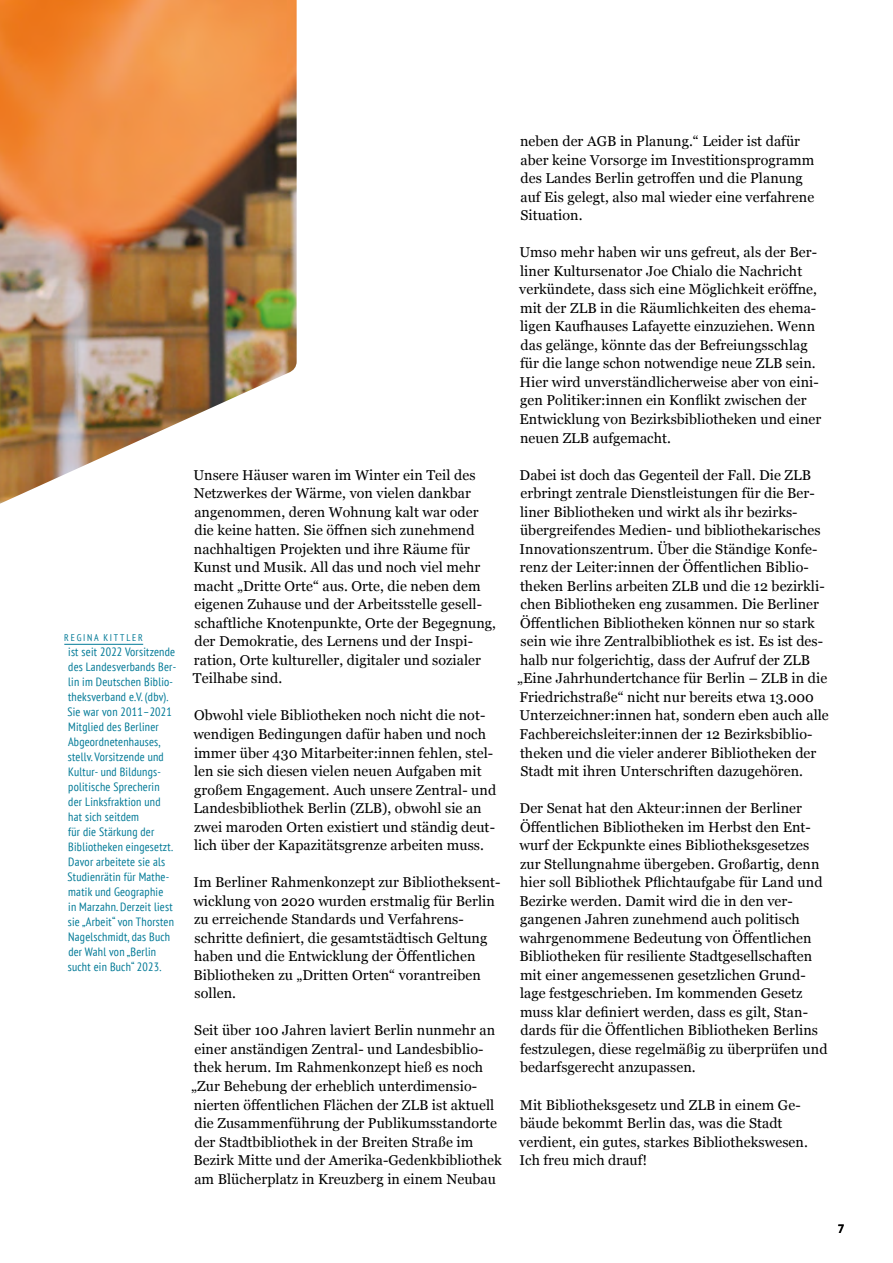
<style>
.page{position:relative;width:893px;height:1263px;background:#fff}
.page>*{position:absolute;margin:0;border:0;box-sizing:border-box;transform-origin:0 0}
.Fliesstext_2paltig{font:14.25px/18.6px "Georgia";letter-spacing:.005em;color:#000}
.MA_Text{font:condensed 12px/15px "PT Sans";letter-spacing:.02em;color:#007996}
.t1{font:700 12px "PT Sans";color:#000}
.MA_Header{font:condensed 9.75px "PT Sans";letter-spacing:.18em;color:#007996}
</style>
<div class="page">
<img style="left:0;top:0;width:297px;height:504px">
<hr style="left:64px;top:644px;width:79px;height:1px;background:#007996">
<p class="MA_Header" style="left:64px;top:632px;width:80px">REGINA KITTLER</p>
<p class="MA_Text" style="left:67px;top:644px;width:110px">ist seit 2022 Vorsitzende des Landesverbands Ber&shy;lin im Deutschen Biblio&shy;theksverband e.V. (dbv).<br>Sie war von 2011–2021<br>Mitglied des Berliner<br>Abgeordnetenhauses, stellv. Vorsitzende und<br>Kultur- und Bildungs&shy;politische Sprecherin<br>der Linksfraktion und hat sich seitdem<br>für die Stärkung der<br>Bibliotheken eingesetzt.<br>Davor arbeitete sie als<br>Studienrätin für Mathe&shy;matik und Geographie<br>in Marzahn. Derzeit liest sie „Arbeit“ von Thorsten<br>Nagelschmidt, das Buch der Wahl von „Berlin sucht ein Buch“ 2023.</p>
<p class="Fliesstext_2paltig" style="left:193px;top:465px;width:305px">Unsere Häuser waren im Winter ein Teil des Netzwerkes der Wärme, von vielen dankbar angenommen, deren Wohnung kalt war oder die keine hatten. Sie öffnen sich zunehmend nachhaltigen Projekten und ihre Räume für Kunst und Musik. All das und noch viel mehr macht „Dritte Orte“ aus. Orte, die neben dem eigenen Zuhause und der Arbeitsstelle gesell&shy;schaftliche Knotenpunkte, Orte der Begegnung, der Demokratie, des Lernens und der Inspi&shy;ration, Orte kultureller, digitaler und sozialer Teilhabe sind.</p>
<p class="Fliesstext_2paltig" style="left:193px;top:706px;width:304px">Obwohl viele Bibliotheken noch nicht die not&shy;wendigen Bedingungen dafür haben und noch immer über 430 Mitarbeiter:innen fehlen, stel&shy;len sie sich diesen vielen neuen Aufgaben mit großem Engagement. Auch unsere Zentral- und Landesbibliothek Berlin (ZLB), obwohl sie an zwei maroden Orten existiert und ständig deut&shy;lich über der Kapazitätsgrenze arbeiten muss.</p>
<p class="Fliesstext_2paltig" style="left:193px;top:872px;width:309px">Im Berliner Rahmenkonzept zur Bibliotheksent&shy;wicklung von 2020 wurden erstmalig für Berlin zu erreichende Standards und Verfahrens&shy;schritte definiert, die gesamtstädtisch Geltung haben und die Entwicklung der Öffentlichen Bibliotheken zu „Dritten Orten“ vorantreiben sollen.</p>
<p class="Fliesstext_2paltig" style="left:191px;top:1020px;width:312px">Seit über 100 Jahren laviert Berlin nunmehr an einer anständigen Zentral- und Landesbiblio&shy;thek herum. Im Rahmenkonzept hieß es noch „Zur Behebung der erheblich unterdimensio&shy;nierten öffentlichen Flächen der ZLB ist aktuell die Zusammenführung der Publikumsstandorte der Stadtbibliothek in der Breiten Straße im Bezirk Mitte und der Amerika-Gedenkbibliothek am Blücherplatz in Kreuzberg in einem Neubau</p>
<p class="Fliesstext_2paltig" style="left:520px;top:131px;width:296px">neben der AGB in Planung.“ Leider ist dafür aber keine Vorsorge im Investitionsprogramm des Landes Berlin getroffen und die Planung auf Eis gelegt, also mal wieder eine verfahrene Situation.</p>
<p class="Fliesstext_2paltig" style="left:519px;top:243px;width:304px">Umso mehr haben wir uns gefreut, als der Ber&shy;liner Kultursenator Joe Chialo die Nachricht verkündete, dass sich eine Möglichkeit eröffne, mit der ZLB in die Räumlichkeiten des ehema&shy;ligen Kaufhauses Lafayette einzuziehen. Wenn das gelänge, könnte das der Befreiungsschlag für die lange schon notwendige neue ZLB sein.<br>Hier wird unverständlicherweise aber von eini&shy;gen Politiker:innen ein Konflikt zwischen der Entwicklung von Bezirksbibliotheken und einer neuen ZLB aufgemacht.</p>
<p class="Fliesstext_2paltig" style="left:517px;top:465px;width:313px">Dabei ist doch das Gegenteil der Fall. Die ZLB erbringt zentrale Dienstleistungen für die Ber&shy;liner Bibliotheken und wirkt als ihr bezirks&shy;übergreifendes Medien- und bibliothekarisches Innovationszentrum. Über die Ständige Konfe&shy;renz der Leiter:innen der Öffentlichen Biblio&shy;theken Berlins arbeiten ZLB und die 12 bezirkli&shy;chen Bibliotheken eng zusammen. Die Berliner Öffentlichen Bibliotheken können nur so stark sein wie ihre Zentralbibliothek es ist. Es ist des&shy;halb nur folgerichtig, dass der Aufruf der ZLB „Eine Jahrhundertchance für Berlin – ZLB in die Friedrichstraße“ nicht nur bereits etwa 13.000<br>Unterzeichner:innen hat, sondern eben auch alle Fachbereichsleiter:innen der 12 Bezirksbiblio&shy;theken und die vieler anderer Bibliotheken der Stadt mit ihren Unterschriften dazugehören.</p>
<p class="Fliesstext_2paltig" style="left:519px;top:798px;width:310px">Der Senat hat den Akteur:innen der Berliner Öffentlichen Bibliotheken im Herbst den Ent&shy;wurf der Eckpunkte eines Bibliotheksgesetzes zur Stellungnahme übergeben. Großartig, denn hier soll Bibliothek Pflichtaufgabe für Land und Bezirke werden. Damit wird die in den ver&shy;gangenen Jahren zunehmend auch politisch wahrgenommene Bedeutung von Öffentlichen Bibliotheken für resiliente Stadtgesellschaften mit einer angemessenen gesetzlichen Grund&shy;lage festgeschrieben. Im kommenden Gesetz muss klar definiert werden, dass es gilt, Stan&shy;dards für die Öffentlichen Bibliotheken Berlins festzulegen, diese regelmäßig zu überprüfen und bedarfsgerecht anzupassen.</p>
<p class="Fliesstext_2paltig" style="left:519px;top:1095px;width:290px">Mit Bibliotheksgesetz und ZLB in einem Ge-- bäude bekommt Berlin das, was die Stadt verdient, ein gutes, starkes Bibliothekswesen.<br>Ich freu mich drauf!</p>
<p class="t1" style="left:838px;top:1220px;width:8px">7</p>
</div>
